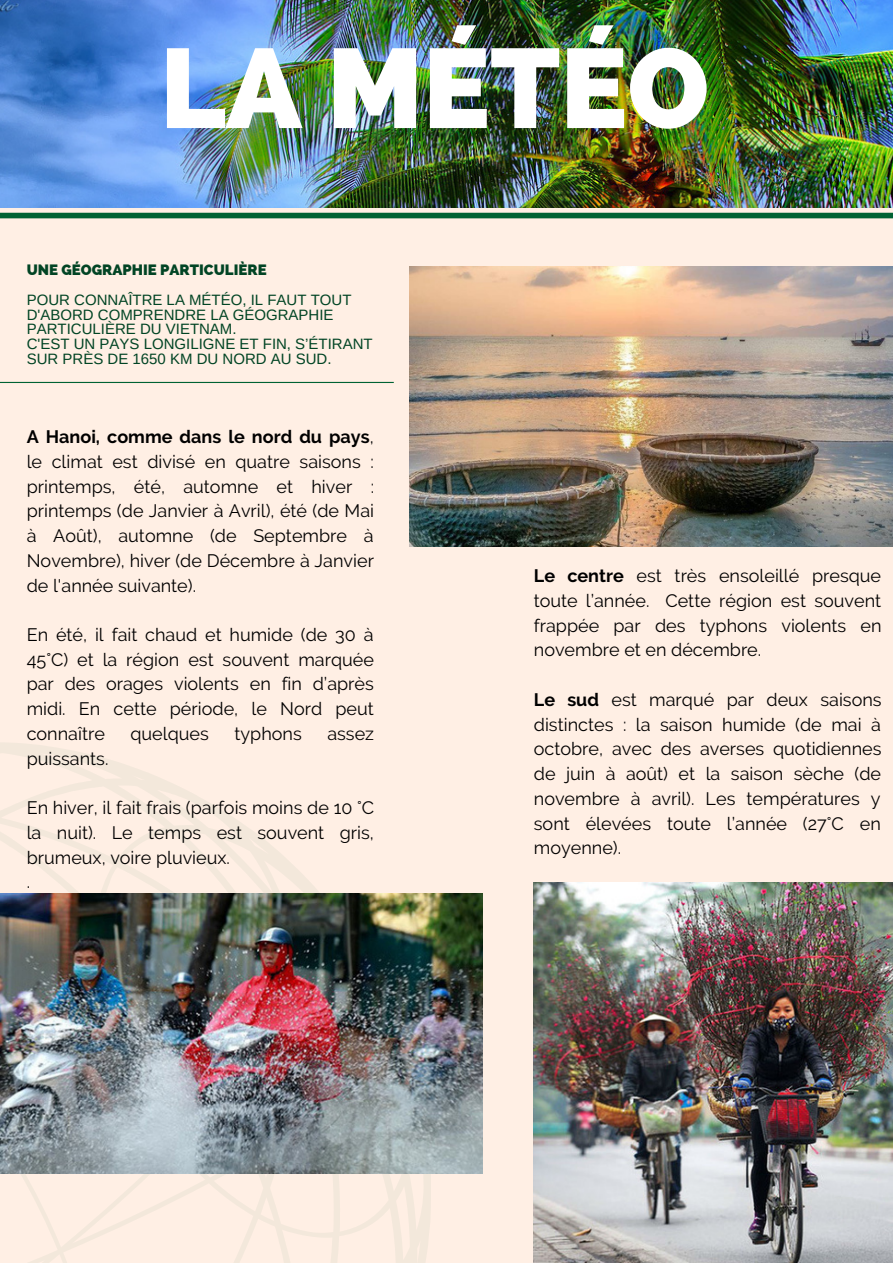
<style>
.page{position:relative;width:893px;height:1264px;background:#fff}
.page>*{position:absolute;margin:0;border:0;box-sizing:border-box;transform-origin:0 0}
.t1{font:800 112.35px "Raleway";color:#fff}
.t2{font:18px/24.8px "Raleway";color:#000;text-align:justify}
.t3{font:15px/14.5px "Arimo";color:#014424}
.t4{font:800 15px "Raleway";color:#014424}
.s1{font-weight:700}
</style>
<div class="page">
<div style="left:0;top:0;width:892px;height:1262px;background:#ffefe4"></div>
<svg style="left:0;top:743px;width:431px;height:519px"></svg>
<img style="left:409px;top:266px;width:483px;height:280px">
<img style="left:0;top:893px;width:482px;height:280px">
<div style="left:0;top:213px;width:892px;height:5px;background:#006233"></div>
<hr style="left:0;top:382px;width:394px;height:1px;background:#006233">
<img style="left:0;top:0;width:892px;height:207px">
<img style="left:534px;top:882px;width:358px;height:380px">
<h1 class="t1" style="left:160px;top:22px;width:550px">LA MÉTÉO</h1>
<p class="t4" style="left:27px;top:260px;width:241px">UNE GÉOGRAPHIE PARTICULIÈRE</p>
<p class="t3" style="left:27px;top:292px;width:347px">POUR CONNAÎTRE LA MÉTÉO, IL FAUT TOUT D'ABORD COMPRENDRE LA GÉOGRAPHIE PARTICULIÈRE DU VIETNAM.<br>C'EST UN PAYS LONGILIGNE ET FIN, S’ÉTIRANT SUR PRÈS DE 1650 KM DU NORD AU SUD.</p>
<p class="t2" style="left:27px;top:424px;width:349px"><span class="s1">A Hanoi, comme dans le nord du pays</span>, le climat est divisé en quatre saisons : printemps, été, automne et hiver : printemps (de Janvier à Avril), été (de Mai à Août), automne (de Septembre à Novembre), hiver (de Décembre à Janvier de l'année suivante).</p>
<p class="t2" style="left:27px;top:622px;width:349px">En été, il fait chaud et humide (de 30 à 45°C) et la région est souvent marquée par des orages violents en fin d’après midi. En cette période, le Nord peut connaître</p>
<p class="t2" style="left:130px;top:721px;width:80px">quelques</p>
<p class="t2" style="left:234px;top:721px;width:69px">typhons</p>
<p class="t2" style="left:327px;top:721px;width:48px">assez</p>
<p class="t2" style="left:27px;top:746px;width:83px">puissants.</p>
<p class="t2" style="left:27px;top:795px;width:349px;text-align:left">En hiver, il fait frais (parfois moins de 10 °C la nuit). Le temps est souvent gris, brumeux, voire pluvieux.<br>.</p>
<p class="t2" style="left:534px;top:563px;width:349px"><span class="s1">Le centre</span> est très ensoleillé presque toute l’année. Cette région est souvent frappée par des typhons violents en novembre et en décembre.</p>
<p class="t2" style="left:534px;top:687px;width:349px"><span class="s1">Le sud</span> est marqué par deux saisons distinctes : la saison humide (de mai à octobre, avec des averses quotidiennes de juin à août) et la saison sèche (de novembre à avril). Les températures y sont élevées toute l’année (27°C en moyenne).</p>
</div>
